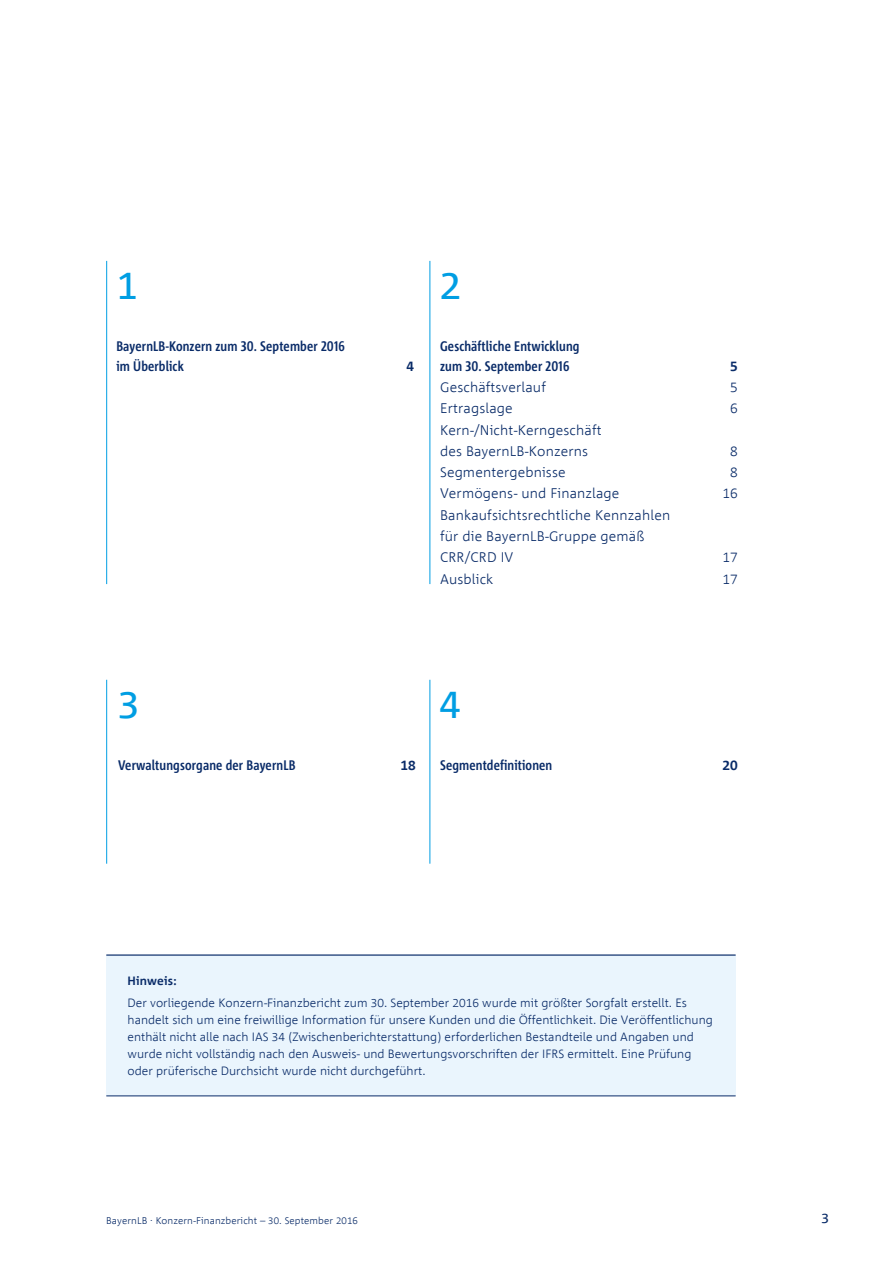
<style>
.page{position:relative;width:893px;height:1263px;background:#fff}
.page>*{position:absolute;margin:0;border:0;box-sizing:border-box;transform-origin:0 0}
.t1{font:39px "Corpid MOD";color:#009ee3}
.t2{font:300 13.8px/21.3px "Corpid MOD";letter-spacing:.01em;color:#092b68}
.t3{font:700 13.8px/20.2px "Corpid Cd LF";letter-spacing:.01em;color:#092b68}
.t4{font:700 13.8px "Corpid MOD";color:#092b68}
.t5{font:13.8px "Corpid MOD";color:#092b68}
.t6{font:300 12px/17px "Corpid MOD";color:#092b68}
.t7{font:700 12px "Corpid MOD";letter-spacing:.01em;color:#092b68}
.t8{font:300 9.75px "Corpid MOD";letter-spacing:.01em;color:#092b68}
</style>
<div class="page">
<hr style="left:106px;top:261px;width:1px;height:323px;background:#009ee3">
<hr style="left:429px;top:680px;width:1px;height:184px;background:#009ee3">
<hr style="left:429px;top:261px;width:1px;height:323px;background:#009ee3">
<hr style="left:106px;top:680px;width:1px;height:184px;background:#009ee3">
<div style="left:106px;top:955px;width:630px;height:141px;background:#eaf5fd"></div>
<hr style="left:106px;top:954px;width:630px;height:2px;background:#092b68">
<hr style="left:106px;top:1096px;width:630px;height:1px;background:#092b68">
<h1 class="t1" style="left:116px;top:264px;width:23px">1</h1>
<p class="t3" style="left:116px;top:336px;width:230px">BayernLB-Konzern zum 30. September 2016 im Überblick</p>
<p class="t4" style="left:406px;top:358px;width:9px">4</p>
<h1 class="t1" style="left:440px;top:264px;width:23px">2</h1>
<p class="t3" style="left:440px;top:336px;width:141px">Geschäftliche Entwicklung zum 30. September 2016</p>
<p class="t4" style="left:730px;top:358px;width:9px">5</p>
<p class="t2" style="left:440px;top:377px;width:107px">Geschäftsverlauf</p>
<p class="t2" style="left:730px;top:377px;width:9px">5</p>
<p class="t2" style="left:440px;top:398px;width:74px">Ertragslage</p>
<p class="t2" style="left:730px;top:398px;width:9px">6</p>
<p class="t2" style="left:440px;top:419px;width:163px">Kern-/Nicht-Kerngeschäft des BayernLB-Konzerns</p>
<p class="t2" style="left:730px;top:441px;width:9px">8</p>
<p class="t2" style="left:440px;top:462px;width:127px">Segmentergebnisse</p>
<p class="t2" style="left:730px;top:462px;width:9px">8</p>
<p class="t2" style="left:440px;top:483px;width:181px">Vermögens- und Finanzlage</p>
<p class="t2" style="left:722px;top:483px;width:17px">16</p>
<p class="t2" style="left:440px;top:504px;width:232px">Bankaufsichtsrechtliche Kennzahlen für die BayernLB-Gruppe gemäß<br>CRR/CRD IV</p>
<p class="t2" style="left:722px;top:547px;width:17px">17</p>
<p class="t2" style="left:440px;top:568px;width:55px">Ausblick</p>
<p class="t2" style="left:722px;top:568px;width:17px">17</p>
<h1 class="t1" style="left:118px;top:683px;width:23px">3</h1>
<p class="t3" style="left:118px;top:755px;width:179px">Verwaltungsorgane der BayernLB</p>
<p class="t4" style="left:400px;top:757px;width:17px">18</p>
<h1 class="t1" style="left:440px;top:683px;width:23px">4</h1>
<p class="t3" style="left:440px;top:755px;width:114px">Segmentdefinitionen</p>
<p class="t4" style="left:722px;top:757px;width:17px">20</p>
<p class="t7" style="left:128px;top:974px;width:51px">Hinweis:</p>
<p class="t6" style="left:128px;top:994px;width:587px">Der vorliegende Konzern-Finanzbericht zum 30. September 2016 wurde mit größter Sorgfalt erstellt. Es handelt sich um eine freiwillige Information für unsere Kunden und die Öffentlichkeit. Die Veröffentlichung enthält nicht alle nach IAS 34 (Zwischenberichterstattung) erforderlichen Bestandteile und Angaben und wurde nicht vollständig nach den Ausweis- und Bewertungsvorschriften der IFRS ermittelt. Eine Prüfung oder prüferische Durchsicht wurde nicht durchgeführt.</p>
<p class="t8" style="left:106px;top:1215px;width:253px">BayernLB . Konzern-Finanzbericht – 30. September 2016</p>
<p class="t5" style="left:822px;top:1211px;width:9px">3</p>
</div>
